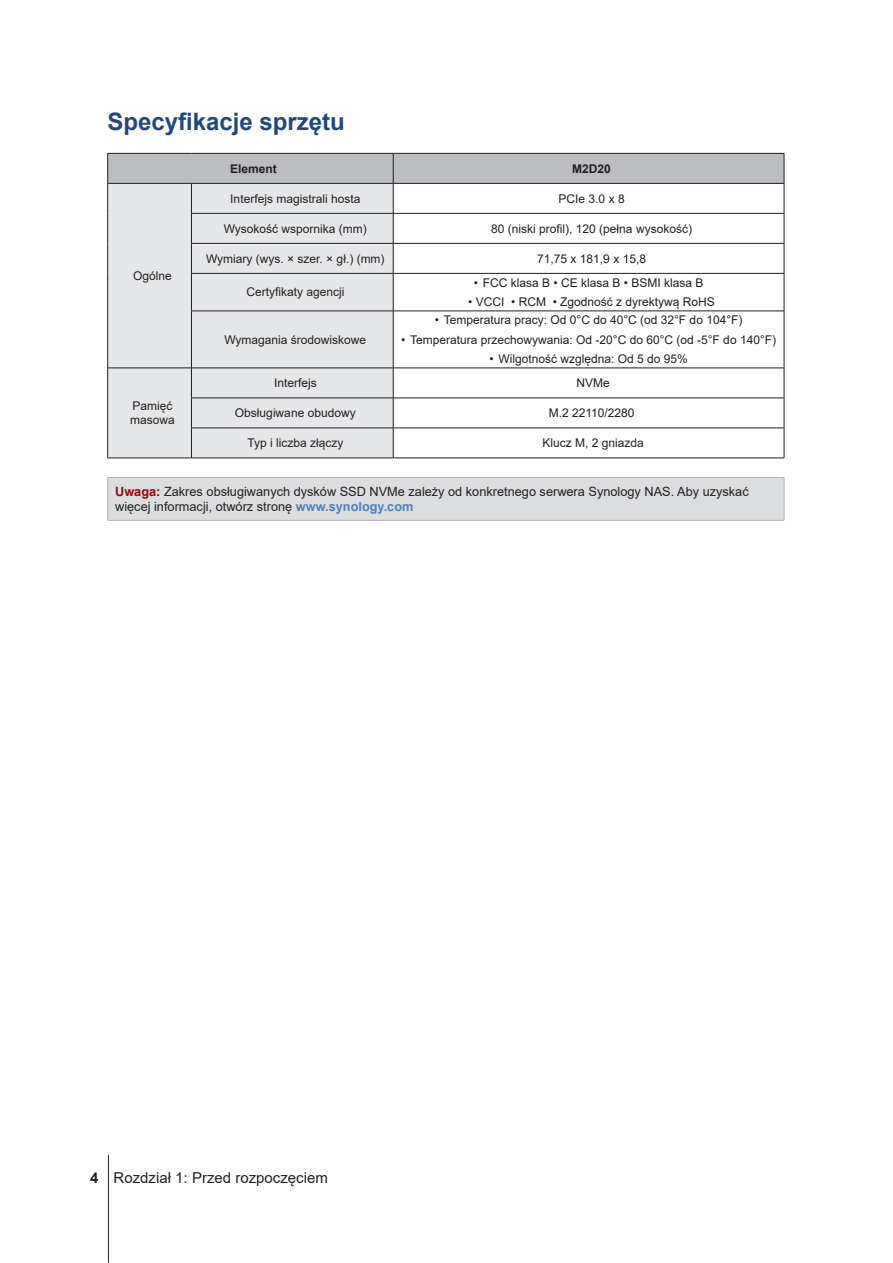
<style>
.page{position:relative;width:893px;height:1263px;background:#fff}
.page>*{position:absolute;margin:0;border:0;box-sizing:border-box;transform-origin:0 0}
.H3-sidebar{font:700 24px "Arial";color:#1f497d}
.t1{font:15px "Arial";color:#231f20}
.Warning-sidebar{font:12.75px/15px "Arial";color:#231f20}
.xBodyCenter{font:12px/14.4px "Arial";color:#231f20}
.xBodyCenterBullet{font:12px "Arial";color:#231f20}
.XHeadCenter{font:700 12px "Arial";color:#231f20}
.s1{font-weight:700;color:#9d070d}
.s2{font-weight:700;color:#4f81bd}
.s3{font-weight:700}
</style>
<div class="page">
<hr style="left:108px;top:1155px;width:1px;height:108px;background:#231f20">
<div style="left:108px;top:273px;width:285px;height:185px;background:#e6e7e9"></div>
<hr style="left:107px;top:273px;width:1px;height:38px;background:#231f20">
<hr style="left:191px;top:274px;width:1px;height:37px;background:#231f20">
<hr style="left:107px;top:311px;width:1px;height:57px;background:#231f20">
<hr style="left:191px;top:311px;width:1px;height:57px;background:#231f20">
<hr style="left:107px;top:368px;width:1px;height:30px;background:#231f20">
<hr style="left:191px;top:368px;width:1px;height:30px;background:#231f20">
<hr style="left:107px;top:398px;width:1px;height:30px;background:#231f20">
<hr style="left:191px;top:398px;width:1px;height:30px;background:#231f20">
<hr style="left:107px;top:428px;width:1px;height:30px;background:#231f20">
<hr style="left:191px;top:428px;width:1px;height:30px;background:#231f20">
<hr style="left:107px;top:458px;width:84px;height:1px;background:#231f20">
<hr style="left:191px;top:273px;width:202px;height:1px;background:#231f20">
<hr style="left:393px;top:273px;width:391px;height:1px;background:#231f20">
<hr style="left:393px;top:274px;width:1px;height:37px;background:#231f20">
<hr style="left:784px;top:274px;width:1px;height:37px;background:#231f20">
<hr style="left:191px;top:311px;width:202px;height:1px;background:#231f20">
<hr style="left:393px;top:311px;width:391px;height:1px;background:#231f20">
<hr style="left:393px;top:311px;width:1px;height:57px;background:#231f20">
<hr style="left:784px;top:311px;width:1px;height:57px;background:#231f20">
<hr style="left:107px;top:368px;width:84px;height:1px;background:#231f20">
<hr style="left:191px;top:368px;width:202px;height:1px;background:#231f20">
<hr style="left:393px;top:368px;width:391px;height:1px;background:#231f20">
<hr style="left:393px;top:368px;width:1px;height:30px;background:#231f20">
<hr style="left:784px;top:368px;width:1px;height:30px;background:#231f20">
<hr style="left:191px;top:398px;width:202px;height:1px;background:#231f20">
<hr style="left:393px;top:398px;width:391px;height:1px;background:#231f20">
<hr style="left:393px;top:398px;width:1px;height:30px;background:#231f20">
<hr style="left:784px;top:398px;width:1px;height:30px;background:#231f20">
<hr style="left:191px;top:428px;width:202px;height:1px;background:#231f20">
<hr style="left:393px;top:428px;width:391px;height:1px;background:#231f20">
<hr style="left:393px;top:428px;width:1px;height:30px;background:#231f20">
<hr style="left:784px;top:428px;width:1px;height:30px;background:#231f20">
<hr style="left:191px;top:458px;width:202px;height:1px;background:#231f20">
<hr style="left:393px;top:458px;width:391px;height:1px;background:#231f20">
<svg style="left:107px;top:153px;width:678px;height:120px"></svg>
<hr style="left:107px;top:183px;width:84px;height:1px;background:#231f20">
<hr style="left:191px;top:183px;width:202px;height:1px;background:#231f20">
<hr style="left:393px;top:183px;width:391px;height:1px;background:#231f20">
<div style="left:108px;top:478px;width:676px;height:42px;background:#dcdddf"></div>
<hr style="left:107px;top:477px;width:677px;height:1px;background:#b2b3b7">
<hr style="left:107px;top:478px;width:1px;height:42px;background:#b2b3b7">
<hr style="left:784px;top:478px;width:1px;height:42px;background:#b2b3b7">
<hr style="left:107px;top:520px;width:677px;height:1px;background:#b2b3b7">
<p class="H3-sidebar" style="left:107px;top:105px;width:239px">Specyfikacje sprzętu</p>
<p class="XHeadCenter" style="left:230px;top:160px;width:48px">Element</p>
<p class="XHeadCenter" style="left:572px;top:160px;width:40px">M2D20</p>
<p class="xBodyCenter" style="left:133px;top:268px;width:40px">Ogólne</p>
<p class="xBodyCenter" style="left:230px;top:191px;width:132px">Interfejs magistrali hosta</p>
<p class="xBodyCenter" style="left:559px;top:191px;width:68px">PCIe 3.0 x 8</p>
<p class="xBodyCenter" style="left:224px;top:221px;width:145px">Wysokość wspornika (mm)</p>
<p class="xBodyCenter" style="left:491px;top:221px;width:202px">80 (niski profil), 120 (pełna wysokość)</p>
<p class="xBodyCenter" style="left:206px;top:251px;width:180px">Wymiary (wys. × szer. × gł.) (mm)</p>
<p class="xBodyCenter" style="left:537px;top:251px;width:110px">71,75 x 181,9 x 15,8</p>
<p class="xBodyCenter" style="left:246px;top:285px;width:100px">Certyfikaty agencji</p>
<p class="xBodyCenter" style="left:474px;top:275px;width:231px">• FCC klasa B • CE klasa B • BSMI klasa B</p>
<p class="xBodyCenter" style="left:468px;top:295px;width:248px">• VCCI • RCM • Zgodność z dyrektywą RoHS</p>
<p class="xBodyCenter" style="left:224px;top:332px;width:143px">Wymagania środowiskowe</p>
<p class="xBodyCenter" style="left:435px;top:313px;width:309px">• Temperatura pracy: Od 0°C do 40°C (od 32°F do 104°F)</p>
<p class="xBodyCenter" style="left:401px;top:332px;width:376px">• Temperatura przechowywania: Od -20°C do 60°C (od -5°F do 140°F)</p>
<p class="xBodyCenter" style="left:489px;top:352px;width:200px">• Wilgotność względna: Od 5 do 95%</p>
<p class="xBodyCenter" style="left:274px;top:376px;width:44px">Interfejs</p>
<p class="xBodyCenterBullet" style="left:576px;top:375px;width:35px">NVMe</p>
<p class="xBodyCenter" style="left:235px;top:406px;width:122px">Obsługiwane obudowy</p>
<p class="xBodyCenter" style="left:549px;top:406px;width:87px">M.2 22110/2280</p>
<p class="xBodyCenter" style="left:247px;top:436px;width:98px">Typ i liczba złączy</p>
<p class="xBodyCenterBullet" style="left:542px;top:435px;width:103px">Klucz M, 2 gniazda</p>
<p class="Warning-sidebar" style="left:115px;top:484px;width:635px"><span class="s1">Uwaga:</span> Zakres obsługiwanych dysków SSD NVMe zależy od konkretnego serwera Synology NAS. Aby uzyskać więcej informacji, otwórz stronę <span class="s2">www.synology.com</span></p>
<p class="xBodyCenter" style="left:130px;top:398px;width:46px">Pamięć masowa</p>
<p class="t1" style="left:90px;top:1167px;width:239px"><span class="s3">4</span> Rozdział 1: Przed rozpoczęciem</p>
</div>
